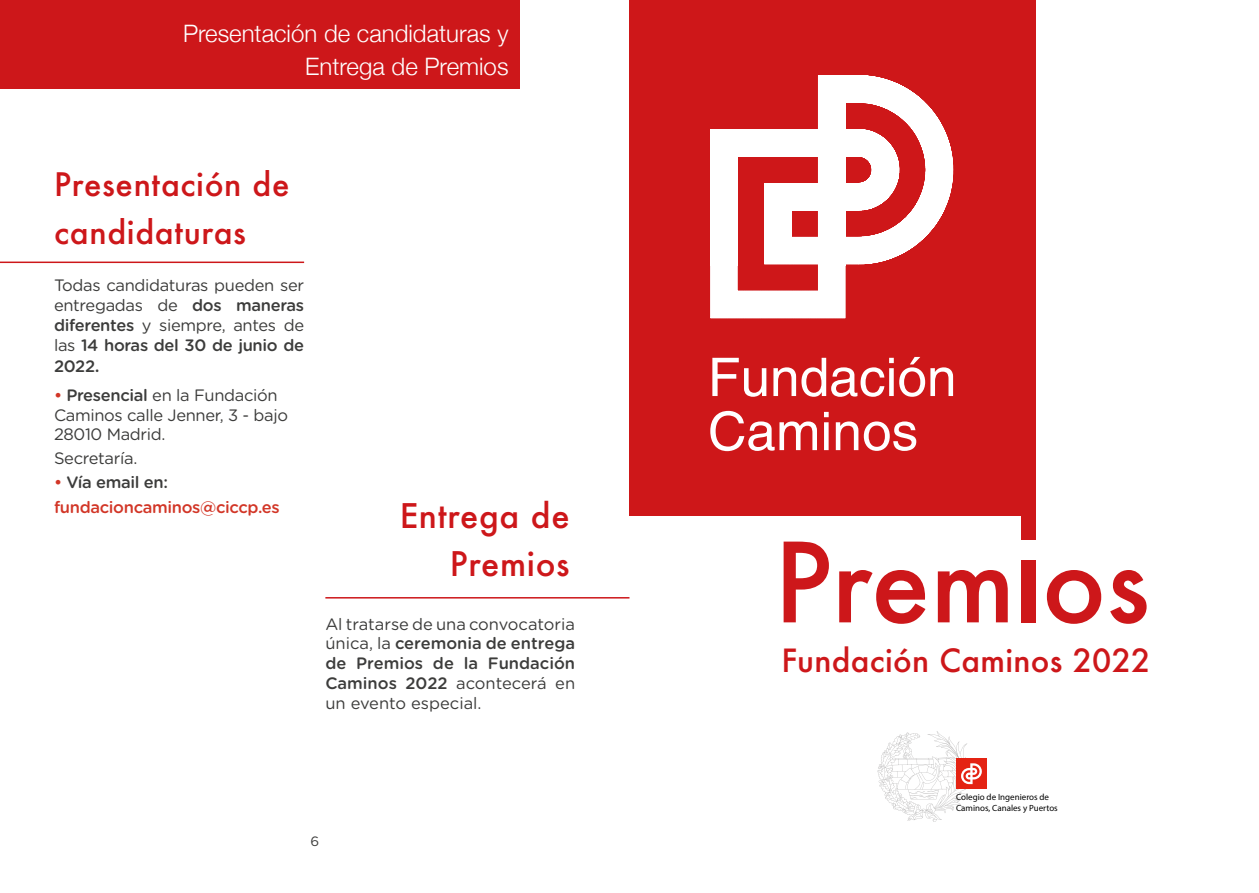
<style>
.page{position:relative;width:1259px;height:893px;background:#fff}
.page>*{position:absolute;margin:0;border:0;box-sizing:border-box;transform-origin:0 0}
.t1{font:500 107.1px "Futura";color:#cd171a}
.toitui{font:500 33px/48px "Futura";letter-spacing:.02em;color:#cd171a;text-align:right}
.toitui-2{font:500 31.5px "Futura";letter-spacing:.02em;color:#cd171a}
.t2{font:500 31.05px "Futura";letter-spacing:.01em;color:#cd171a}
.Estilo_de_párrafo_1{font:300 24px "Helvetica Neue";color:#fff}
.Estilo_de_párrafo_2{font:16.5px/19.8px "Gotham Rounded";letter-spacing:-.02em;color:#3c3c3b;text-align:justify}
.Estilo_de_párrafo_2-2{font:500 16.5px "Gotham Rounded";letter-spacing:-.02em;color:#d23627}
.Estilo_de_párrafo_2-3{font:500 16.5px "Gotham Rounded";letter-spacing:-.02em;color:#3c3c3b}
.t3{font:13.5px "Gotham Rounded";color:#3c3c3b}
.t4{font:9px/10.8px "Myriad Pro";color:#000}
.s1{font-weight:500}
.s2{font-size:18px}
.s3{font-weight:500;color:#d23627}
.s4{color:#d23627}
</style>
<div class="page">
<hr style="left:0;top:262px;width:304px;height:1px;background:#cd171a">
<hr style="left:325px;top:597px;width:304px;height:2px;background:#cd171a">
<div style="left:0;top:0;width:519px;height:88px;background:#cd171a"></div>
<div style="left:956px;top:759px;width:30px;height:30px;background:#e42313"></div>
<svg style="left:877px;top:731px;width:105px;height:91px"></svg>
<div style="left:629px;top:0;width:407px;height:515px;background:#ce1719"></div>
<div style="left:1021px;top:497px;width:15px;height:126px;background:#ce1719"></div>
<div style="left:1008px;top:540px;width:43px;height:19px;background:#fff"></div>
<svg style="left:710px;top:75px;width:243px;height:243px;fill:#fff"></svg>
<svg style="left:712px;top:358px;width:54px;height:39px"></svg>
<svg style="left:773px;top:357px;width:180px;height:40px"></svg>
<svg style="left:710px;top:411px;width:107px;height:40px"></svg>
<svg style="left:824px;top:412px;width:4px;height:38px"></svg>
<svg style="left:836px;top:421px;width:22px;height:29px"></svg>
<svg style="left:864px;top:421px;width:52px;height:30px"></svg>
<p class="Estilo_de_párrafo_1" style="left:183px;top:14px;width:327px">Presentación de candidaturas y</p>
<p class="Estilo_de_párrafo_1" style="left:305px;top:47px;width:205px">Entrega de Premios</p>
<p class="toitui-2" style="left:54px;top:163px;width:237px">Presentación de</p>
<p class="toitui-2" style="left:54px;top:211px;width:193px">candidaturas</p>
<p class="Estilo_de_párrafo_2" style="left:54px;top:275px;width:252px">Todas candidaturas pueden ser entregadas de <span class="s1">dos maneras diferentes</span> y siempre, antes de las <span class="s1">14 horas del 30 de junio de</span></p>
<p class="Estilo_de_párrafo_2-3" style="left:54px;top:355px;width:47px">2022<span class="s2">.</span></p>
<p class="Estilo_de_párrafo_2" style="left:54px;top:384px;width:235px;text-align:left"><span class="s3">•</span> <span class="s1">Presencial</span> en la Fundación<br>Caminos calle Jenner, 3 - bajo<br>28010 Madrid.</p>
<p class="Estilo_de_párrafo_2" style="left:54px;top:448px;width:85px">Secretaría.</p>
<p class="Estilo_de_párrafo_2-3" style="left:54px;top:471px;width:116px"><span class="s4">•</span> Vía email en:</p>
<p class="Estilo_de_párrafo_2-2" style="left:54px;top:495px;width:227px">fundacioncaminos@ciccp.es</p>
<p class="toitui" style="left:400px;top:491px;width:171px">Entrega de<br>Premios</p>
<p class="Estilo_de_párrafo_2" style="left:325px;top:613px;width:251px">Al tratarse de una convocatoria única, la <span class="s1">ceremonia de entrega de Premios de la Fundación Caminos 2022</span> acontecerá en un evento especial.</p>
<p class="t3" style="left:310px;top:832px;width:10px">6</p>
<p class="t1" style="left:774px;top:509px;width:377px">Premios</p>
<p class="t2" style="left:781px;top:639px;width:370px">Fundación Caminos 2022</p>
<p class="t4" style="left:956px;top:792px;width:103px">Colegio de Ingenieros de<br>Caminos, Canales y Puertos</p>
</div>
